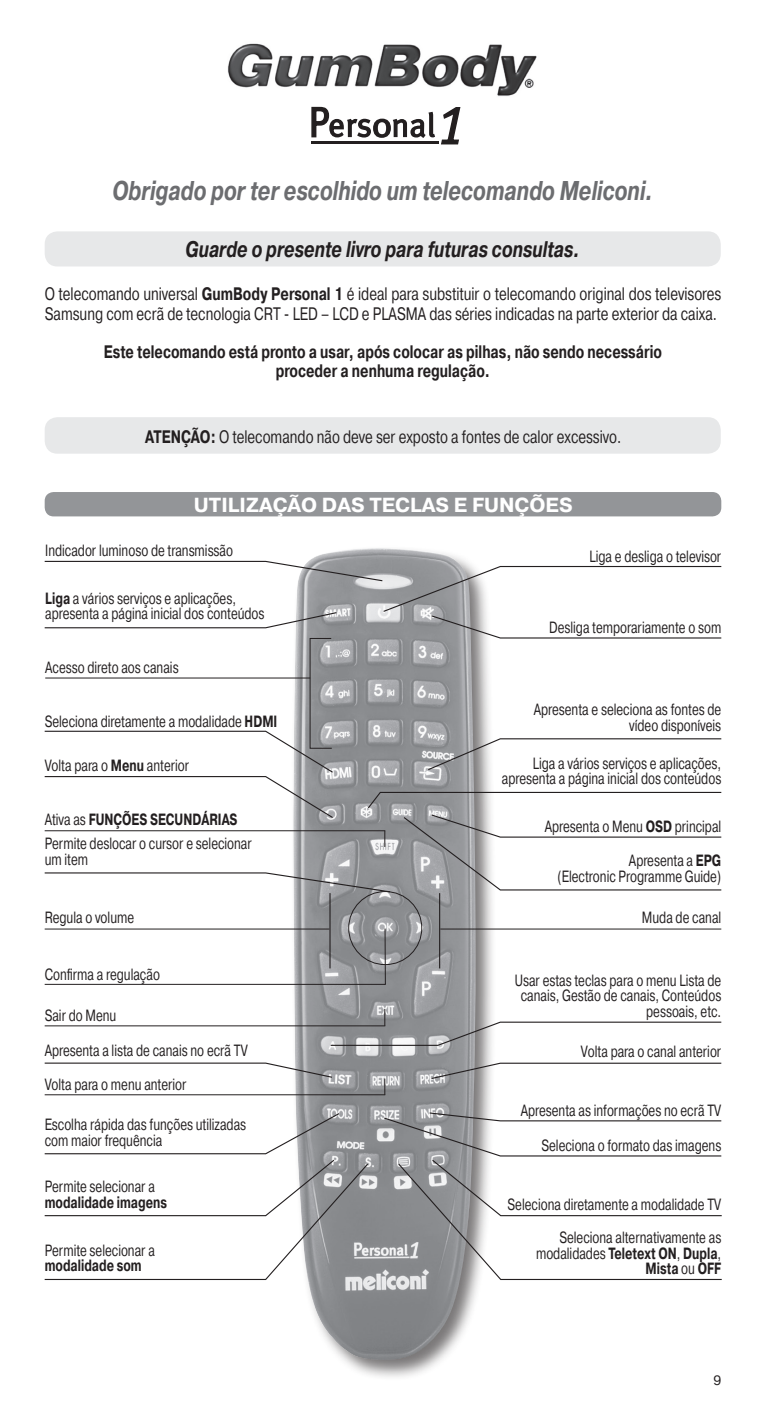
<style>
.page{position:relative;width:766px;height:1404px;background:#fff}
.page>*{position:absolute;margin:0;border:0;box-sizing:border-box;transform-origin:0 0}
.t1{font:italic 700 27px "Pragmatica TT";color:#6c6d70;scale:.75 1}
.t2{font:italic 700 22.5px "Pragmatica TT";color:#231f20;scale:.75 1}
.t3{font:700 20.25px "Pragmatica TT";color:#fff}
.t4{font:18px/19.1px "Pragmatica TT";color:#231f20;scale:.75 1}
.t5{font:700 18px/19.1px "Pragmatica TT";color:#231f20;text-align:center;scale:.75 1}
.t6{font:16.2px/15.8px "Pragmatica TT";color:#231f20;scale:.73 1}
.t7{font:700 16.2px "Pragmatica TT";color:#231f20;scale:.73 1}
.t8{font:13.5px "Pragmatica TT";color:#231f20}
.s1{font-weight:700}
.s2{font-weight:400}
</style>
<div class="page">
<div style="left:290px;top:544px;width:206px;height:836px;background:#231f20;opacity:.6"></div>
<img style="left:293px;top:548px;width:182px;height:811px">
<div style="left:45px;top:231px;width:675px;height:35px;background:#e7e8e9;border-radius:13px"></div>
<div style="left:45px;top:417px;width:675px;height:36px;background:#e7e8e9;border-radius:13px"></div>
<div style="left:45px;top:492px;width:676px;height:24px;background:#939598;border-radius:9px"></div>
<div style="left:309px;top:638px;width:23px;height:110px;border:1px solid #231f20"></div>
<hr style="left:45px;top:677px;width:265px;height:1px;background:#231f20">
<svg style="left:44px;top:927px;width:342px;height:58px"></svg>
<hr style="left:45px;top:1025px;width:340px;height:1px;background:#231f20">
<svg style="left:329px;top:1008px;width:393px;height:38px"></svg>
<svg style="left:44px;top:1061px;width:289px;height:17px"></svg>
<hr style="left:45px;top:1094px;width:340px;height:1px;background:#231f20">
<svg style="left:384px;top:1078px;width:1px;height:16px"></svg>
<svg style="left:430px;top:1061px;width:292px;height:18px"></svg>
<svg style="left:44px;top:1111px;width:325px;height:169px"></svg>
<svg style="left:383px;top:1111px;width:339px;height:169px"></svg>
<svg style="left:44px;top:560px;width:678px;height:79px"></svg>
<hr style="left:329px;top:893px;width:1px;height:75px;background:#231f20">
<hr style="left:45px;top:928px;width:284px;height:1px;background:#231f20">
<hr style="left:439px;top:893px;width:1px;height:75px;background:#231f20">
<hr style="left:440px;top:928px;width:281px;height:1px;background:#231f20">
<svg style="left:44px;top:730px;width:678px;height:163px"></svg>
<img style="left:228px;top:43px;width:309px;height:53px">
<svg style="left:311px;top:106px;width:150px;height:39px"></svg>
<hr style="left:311px;top:141px;width:128px;height:2px;background:#231f20">
<p class="t1" style="left:112px;top:175px;width:722px">Obrigado por ter escolhido um telecomando Meliconi.</p>
<p class="t2" style="left:185px;top:236px;width:527px">Guarde o presente livro para futuras consultas.</p>
<p class="t4" style="left:45px;top:285px;width:903px">O telecomando universal <span class="s1">GumBody Personal 1</span> é ideal para substituir o telecomando original dos televisores<br>Samsung com ecrã de tecnologia CRT - LED – LCD e PLASMA das séries indicadas na parte exterior da caixa.</p>
<p class="t5" style="left:104px;top:343px;width:745px">Este telecomando está pronto a usar, após colocar as pilhas, não sendo necessário proceder a nenhuma regulação.</p>
<p class="t4" style="left:145px;top:427px;width:636px"><span class="s1">ATENÇÃO:</span> O telecomando não deve ser exposto a fontes de calor excessivo.</p>
<p class="t3" style="left:194px;top:493px;width:380px">UTILIZAÇÃO DAS TECLAS E FUNÇÕES</p>
<p class="t6" style="left:45px;top:543px;width:259px">Indicador luminoso de transmissão</p>
<p class="t6" style="left:589px;top:548px;width:182px">Liga e desliga o televisor</p>
<p class="t6" style="left:45px;top:590px;width:302px"><span class="s1">Liga</span> a vários serviços e aplicações, apresenta a página inicial dos conteúdos</p>
<p class="t6" style="left:45px;top:660px;width:184px">Acesso direto aos canais</p>
<p class="t6" style="left:549px;top:620px;width:237px">Desliga temporariamente o som</p>
<p class="t6" style="left:45px;top:713px;width:320px">Seleciona diretamente a modalidade <span class="s1">HDMI</span></p>
<p class="t6" style="left:533px;top:702px;width:258px;text-align:right">Apresenta e seleciona as fontes de vídeo disponíveis</p>
<p class="t6" style="left:45px;top:757px;width:199px">Volta para o <span class="s1">Menu</span> anterior</p>
<p class="t6" style="left:502px;top:755px;width:302px;text-align:right">Liga a vários serviços e aplicações, apresenta a página inicial dos conteúdos</p>
<p class="t7" style="left:45px;top:809px;width:266px"><span class="s2">Ativa as</span> FUNÇÕES SECUNDÁRIAS</p>
<p class="t6" style="left:45px;top:836px;width:285px">Permite deslocar o cursor e selecionar um item</p>
<p class="t6" style="left:45px;top:909px;width:124px">Regula o volume</p>
<p class="t6" style="left:45px;top:966px;width:159px">Confirma a regulação</p>
<p class="t6" style="left:45px;top:1007px;width:100px">Sair do Menu</p>
<p class="t6" style="left:45px;top:1042px;width:279px">Apresenta a lista de canais no ecrã TV</p>
<p class="t6" style="left:45px;top:1076px;width:196px">Volta para o menu anterior</p>
<p class="t6" style="left:45px;top:1116px;width:277px">Escolha rápida das funções utilizadas com maior frequência</p>
<p class="t6" style="left:45px;top:1178px;width:169px">Permite selecionar a <span class="s1">modalidade imagens</span></p>
<p class="t6" style="left:45px;top:1242px;width:152px">Permite selecionar a <span class="s1">modalidade som</span></p>
<p class="t6" style="left:544px;top:819px;width:243px">Apresenta o Menu <span class="s1">OSD</span> principal</p>
<p class="t6" style="left:628px;top:853px;width:128px">Apresenta a <span class="s1">EPG</span></p>
<p class="t6" style="left:557px;top:869px;width:226px">(Electronic Programme Guide)</p>
<p class="t6" style="left:641px;top:909px;width:110px">Muda de canal</p>
<p class="t6" style="left:514px;top:972px;width:284px;text-align:right">Usar estas teclas para o menu Lista de canais, Gestão de canais, Conteúdos pessoais, etc.</p>
<p class="t6" style="left:580px;top:1044px;width:194px">Volta para o canal anterior</p>
<p class="t6" style="left:520px;top:1102px;width:276px">Apresenta as informações no ecrã TV</p>
<p class="t6" style="left:541px;top:1138px;width:248px">Seleciona o formato das imagens</p>
<p class="t6" style="left:507px;top:1196px;width:294px">Seleciona diretamente a modalidade TV</p>
<p class="t6" style="left:536px;top:1229px;width:255px;text-align:right">Seleciona alternativamente as modalidades <span class="s1">Teletext ON</span>, <span class="s1">Dupla</span>,<br><span class="s1">Mista</span> ou <span class="s1">OFF</span></p>
<p class="t8" style="left:713px;top:1371px;width:9px">9</p>
</div>
